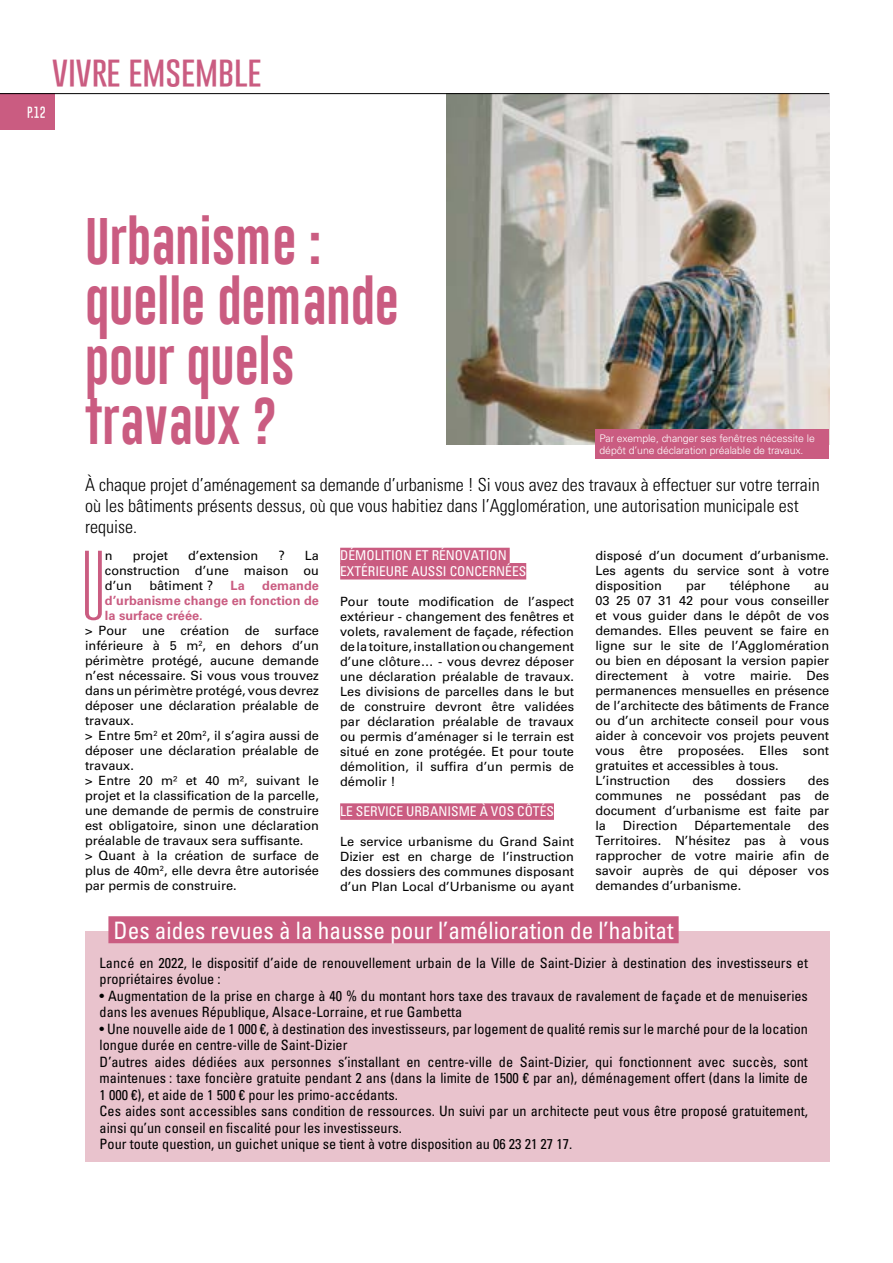
<style>
.page{position:relative;width:893px;height:1263px;background:#fff}
.page>*{position:absolute;margin:0;border:0;box-sizing:border-box;transform-origin:0 0}
.t1{font:100 ultra-condensed 95.85px "Univers LT Std";color:#ca5c81}
.t2{font:48px/60px "Gobold Lowplus";color:#ca5c81}
.t3{font:100 33px "Gobold";color:#ca5c81}
.t4{font:condensed 24px "Univers LT Std";color:#fff}
.t5{font:300 condensed 18px/21px "Univers LT Std";color:#000}
.t6{font:condensed 14.25px/16.5px "Univers LT Std";color:#000}
.t7{font:condensed 13.5px/15.3px "Univers LT Std";color:#fff}
.t8{font:12.75px/15px "Univers LT Std";color:#000;text-align:justify}
.t9{font:700 12.75px/15px "Univers LT Std";color:#ca5c81;text-align:justify}
.t10{font:100 12px "Gobold";color:#fff}
.t11{font:300 10.5px/12.6px "Univers LT Std";letter-spacing:-.01em;color:#fff}
</style>
<div class="page">
<img style="left:446px;top:94px;width:383px;height:350px">
<div style="left:0;top:93px;width:54px;height:37px;background:#ca5c81"></div>
<hr style="left:0;top:93px;width:829px;height:1px;background:#000">
<div style="left:340px;top:548px;width:170px;height:16px;background:#ca5c81"></div>
<div style="left:340px;top:563px;width:186px;height:16px;background:#ca5c81"></div>
<div style="left:340px;top:803px;width:214px;height:17px;background:#ca5c81"></div>
<div style="left:595px;top:429px;width:234px;height:30px;background:#ca5c81"></div>
<div style="left:85px;top:931px;width:744px;height:231px;background:#e9c3cd"></div>
<div style="left:108px;top:916px;width:571px;height:27px;background:#ca5c81"></div>
<h3 class="t3" style="left:52px;top:51px;width:211px">vivre emsemble</h3>
<p class="t10" style="left:27px;top:105px;width:20px">P.12</p>
<h2 class="t2" style="left:85px;top:214px;width:316px">Urbanisme : quelle demande pour quels travaux ?</h2>
<h3 class="t5" style="left:85px;top:474px;width:736px">À chaque projet d’aménagement sa demande d’urbanisme ! Si vous avez des travaux à effectuer sur votre terrain où les bâtiments présents dessus, où que vous habitiez dans l’Agglomération, une autorisation municipale est requise.</h3>
<p class="t7" style="left:340px;top:548px;width:188px">DÉMOLITION ET RÉNOVATION<br>EXTÉRIEURE AUSSI CONCERNÉES</p>
<p class="t8" style="left:340px;top:594px;width:235px">Pour toute modification de l’aspect extérieur - changement des fenêtres et volets, ravalement de façade, réfection de la toiture, installation ou changement d’une clôture… - vous devrez déposer une déclaration préalable de travaux.<br>Les divisions de parcelles dans le but de construire devront être validées par déclaration préalable de travaux ou permis d’aménager si le terrain est situé en zone protégée. Et pour toute démolition, il suffira d’un permis de démolir !</p>
<p class="t7" style="left:340px;top:803px;width:215px">LE SERVICE URBANISME À VOS CÔTÉS</p>
<p class="t8" style="left:340px;top:834px;width:235px">Le service urbanisme du Grand Saint Dizier est en charge de l’instruction des dossiers des communes disposant d’un Plan Local d’Urbanisme ou ayant</p>
<p class="t11" style="left:600px;top:432px;width:217px">Par exemple, changer ses fenêtres nécessite le dépôt d’une déclaration préalable de travaux.</p>
<p class="t8" style="left:595px;top:548px;width:235px">disposé d’un document d’urbanisme.<br>Les agents du service sont à votre disposition</p>
<h1 class="t1" style="left:82px;top:537px;width:25px">U</h1>
<p class="t8" style="left:105px;top:548px;width:9px">n</p>
<p class="t8" style="left:133px;top:548px;width:37px">projet</p>
<p class="t8" style="left:188px;top:548px;width:72px">d’extension</p>
<p class="t8" style="left:278px;top:548px;width:8px">?</p>
<p class="t8" style="left:105px;top:548px;width:215px;text-indent:200px">La construction d’une maison ou d’un</p>
<p class="t8" style="left:149px;top:578px;width:65px">bâtiment ?</p>
<p class="t9" style="left:231px;top:578px;width:16px">La</p>
<p class="t8" style="left:686px;top:578px;width:21px">par</p>
<p class="t8" style="left:730px;top:578px;width:62px">téléphone</p>
<p class="t9" style="left:105px;top:578px;width:215px;text-indent:157px">demande d’urbanisme change en fonction de la surface créée.</p>
<p class="t8" style="left:85px;top:623px;width:235px;text-align:left">&gt; Pour une création de surface inférieure à 5 m<sup>2</sup>, en dehors d’un périmètre protégé, aucune demande n’est nécessaire. Si vous vous trouvez dans un périmètre protégé, vous devrez déposer une déclaration préalable de travaux.<br>&gt; Entre 5m<sup>2</sup> et 20m<sup>2</sup>, il s’agira aussi de déposer une déclaration préalable de travaux.<br>&gt; Entre 20 m² et 40 m², suivant le projet et la classification de la parcelle, une demande de permis de construire est obligatoire, sinon une déclaration préalable de travaux sera suffisante.<br>&gt; Quant à la création de surface de plus de 40m<sup>2</sup>, elle devra être autorisée par permis de construire.</p>
<p class="t8" style="left:595px;top:578px;width:235px;text-align:left;text-indent:219px">au<br>03 25 07 31 42 pour vous conseiller et vous guider dans le dépôt de vos demandes. Elles peuvent se faire en ligne sur le site de l’Agglomération ou bien en déposant la version papier directement à votre mairie. Des permanences mensuelles en présence de l’architecte des bâtiments de France ou d’un architecte conseil pour vous aider à concevoir vos projets peuvent vous être proposées. Elles sont gratuites et accessibles à tous.<br>L’instruction</p>
<p class="t8" style="left:595px;top:773px;width:235px;text-indent:213px">des communes ne possédant pas de document d’urbanisme est faite par la</p>
<p class="t8" style="left:692px;top:773px;width:23px">des</p>
<p class="t8" style="left:736px;top:773px;width:52px">dossiers</p>
<p class="t8" style="left:623px;top:818px;width:56px">Direction</p>
<p class="t8" style="left:694px;top:818px;width:98px">Départementale</p>
<p class="t8" style="left:595px;top:818px;width:235px;text-indent:213px">des Territoires. N’hésitez pas à vous rapprocher de votre mairie afin de savoir auprès de qui déposer vos demandes d’urbanisme.</p>
<h3 class="t4" style="left:114px;top:915px;width:561px">Des aides revues à la hausse pour l’amélioration de l’habitat</h3>
<p class="t6" style="left:100px;top:954px;width:710px">Lancé en 2022, le dispositif d’aide de renouvellement urbain de la Ville de Saint-Dizier à destination des investisseurs et propriétaires évolue :</p>
<p class="t6" style="left:100px;top:987px;width:710px">• Augmentation de la prise en charge à 40 % du montant hors taxe des travaux de ravalement de façade et de menuiseries dans les avenues République, Alsace-Lorraine, et rue Gambetta</p>
<p class="t6" style="left:100px;top:1020px;width:710px">• Une nouvelle aide de 1 000 €, à destination des investisseurs, par logement de qualité remis sur le marché pour de la location longue durée en centre-ville de Saint-Dizier<br>D’autres aides dédiées aux personnes s’installant en centre-ville de Saint-Dizier, qui fonctionnent avec succès, sont maintenues : taxe foncière gratuite pendant 2 ans (dans la limite de 1500 € par an), déménagement offert (dans la limite de 1 000 €), et aide de 1 500 € pour les primo-accédants.<br>Ces aides sont accessibles sans condition de ressources. Un suivi par un architecte peut vous être proposé gratuitement, ainsi qu’un conseil en fiscalité pour les investisseurs.<br>Pour toute question, un guichet unique se tient à votre disposition au 06 23 21 27 17.</p>
</div>
